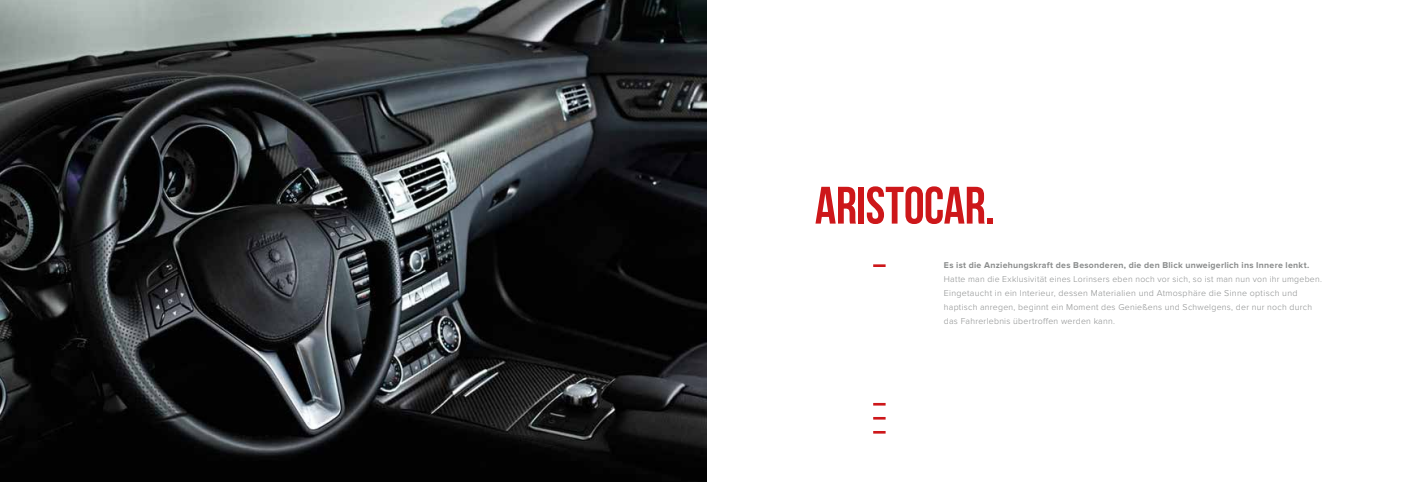
<style>
.page{position:relative;width:1414px;height:482px;background:#fff}
.page>*{position:absolute;margin:0;border:0;box-sizing:border-box;transform-origin:0 0}
.t1{font:52.5px "Bebas Neue";letter-spacing:-.01em;color:#cd171a}
.t2{font:300 8.75px/14px "Proxima Nova";letter-spacing:.03em;color:#8b8d8d}
.t3{font:700 8.75px "Proxima Nova";letter-spacing:.03em;color:#8b8d8d}
</style>
<div class="page">
<img style="left:0;top:0;width:707px;height:481px">
<svg style="left:873px;top:264px;width:12px;height:3px"></svg>
<svg style="left:873px;top:431px;width:12px;height:2px"></svg>
<svg style="left:873px;top:417px;width:12px;height:2px"></svg>
<svg style="left:873px;top:402px;width:12px;height:3px"></svg>
<h1 class="t1" style="left:815px;top:176px;width:182px">ARISTOCAR.</h1>
<p class="t3" style="left:944px;top:260px;width:367px">Es ist die Anziehungskraft des Besonderen, die den Blick unweigerlich ins Innere lenkt.</p>
<p class="t2" style="left:944px;top:272px;width:380px">Hatte man die Exklusivität eines Lorinsers eben noch vor sich, so ist man nun von ihr umgeben.<br>Eingetaucht in ein Interieur, dessen Materialien und Atmosphäre die Sinne optisch und haptisch anregen, beginnt ein Moment des Genießens und Schwelgens, der nur noch durch das Fahrerlebnis übertroffen werden kann.</p>
</div>
